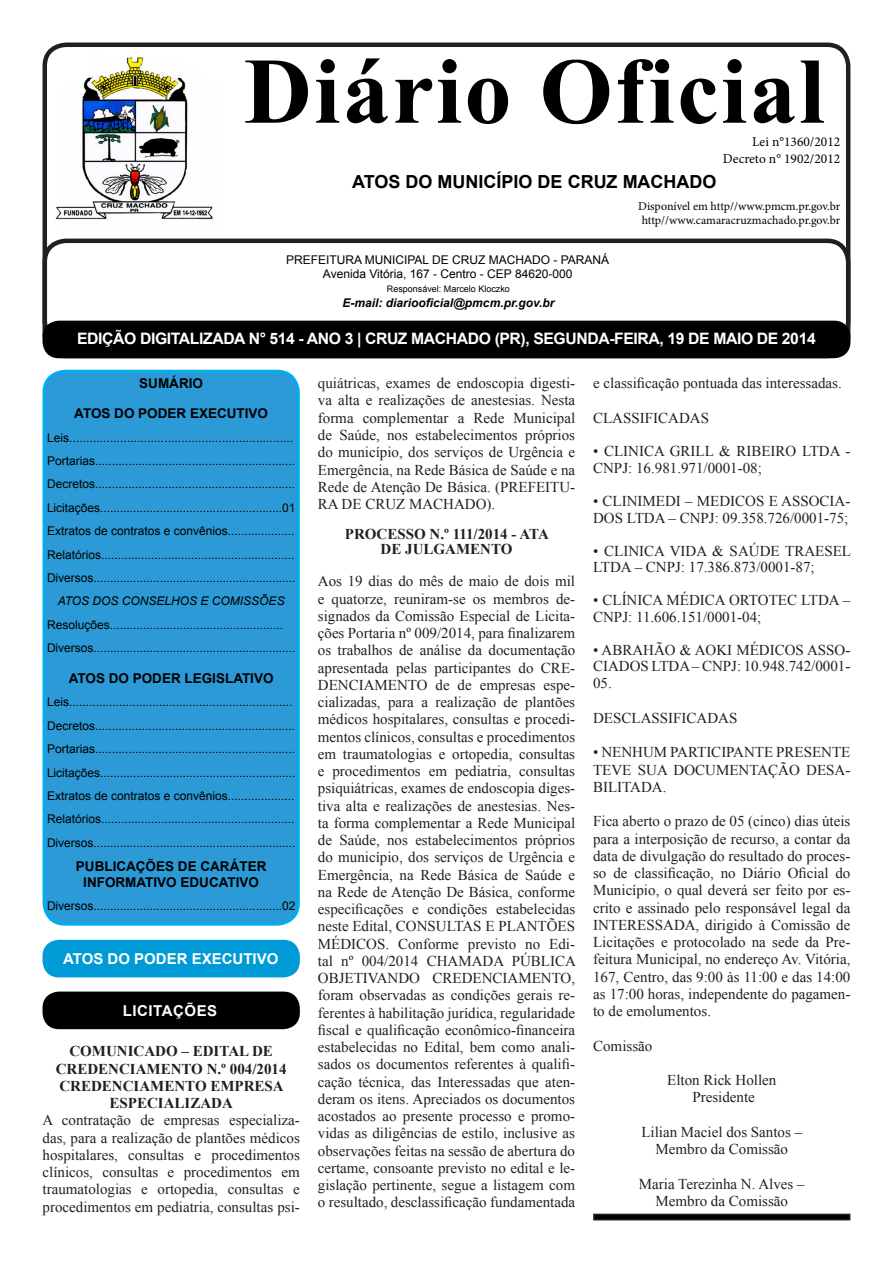
<style>
.page{position:relative;width:893px;height:1263px;background:#fff}
.page>*{position:absolute;margin:0;border:0;box-sizing:border-box;transform-origin:0 0}
.t1{font:700 93.9px "Times New Roman";letter-spacing:.025em;color:#000}
.t2{font:700 18px "Arial";color:#000}
.t3{font:700 15.75px "Arial";letter-spacing:-.025em;color:#fff}
.t4{font:15px/17.2px "Times New Roman";color:#231f20;text-align:justify}
.t5{font:700 15px/17.2px "Times New Roman";color:#231f20;text-align:center}
.t6{font:700 15px "Arial";color:#fff}
.t7{font:700 15px "Arial";letter-spacing:.035em;color:#fff}
.t8{font:700 13.5px "Arial";color:#000}
.t9{font:13.5px "Minion Pro";color:#000}
.t10{font:12px "Arial";color:#000}
.t11{font:12px "Minion Pro";letter-spacing:-.005em;color:#000}
.t12{font:italic 700 12px "Arial";color:#000}
.t13{font:italic 12px "Arial";color:#000}
.t14{font:9px "Arial";color:#000}
</style>
<div class="page">
<div style="left:43px;top:43px;width:807px;height:301px;border:4px solid #231f20;border-radius:21px"></div>
<div style="left:43px;top:239px;width:807px;height:119px;border:4px solid #231f20;border-radius:21px"></div>
<div style="left:44px;top:371px;width:254px;height:553px;background:#2b9ad6;border-radius:21px"></div>
<div style="left:43px;top:370px;width:257px;height:556px;border:3px solid #00aeef;border-radius:21px"></div>
<div style="left:43px;top:321px;width:807px;height:37px;background:#000;border-radius:16px"></div>
<img style="left:55px;top:55px;width:158px;height:165px">
<div style="left:43px;top:940px;width:257px;height:37px;background:#009bd6;border-radius:16px"></div>
<div style="left:43px;top:991px;width:257px;height:38px;background:#000;border-radius:16px"></div>
<svg style="left:593px;top:1213px;width:258px;height:8px;background:#333232"></svg>
<p class="t1" style="left:244px;top:24px;width:582px">Diário Oficial</p>
<p class="t9" style="left:752px;top:133px;width:90px">Lei n°1360/2012</p>
<p class="t9" style="left:723px;top:149px;width:119px">Decreto n° 1902/2012</p>
<p class="t2" style="left:352px;top:169px;width:366px">ATOS DO MUNICÍPIO DE CRUZ MACHADO</p>
<p class="t11" style="left:638px;top:198px;width:204px">Disponível em http//www.pmcm.pr.gov.br</p>
<p class="t11" style="left:642px;top:212px;width:200px">http//www.camaracruzmachado.pr.gov.br</p>
<p class="t10" style="left:286px;top:251px;width:325px">PREFEITURA MUNICIPAL DE CRUZ MACHADO - PARANÁ</p>
<p class="t10" style="left:323px;top:266px;width:251px">Avenida Vitória, 167 - Centro - CEP 84620-000</p>
<p class="t14" style="left:387px;top:282px;width:125px">Responsável: Marcelo Kloczko</p>
<p class="t12" style="left:343px;top:294px;width:213px">E-mail: diariooficial@pmcm.pr.gov.br</p>
<p class="t3" style="left:77px;top:327px;width:740px">EDIÇÃO DIGITALIZADA N° 514 - ANO 3 | CRUZ MACHADO (PR), SEGUNDA-FEIRA, 19 DE MAIO DE 2014</p>
<p class="t8" style="left:139px;top:373px;width:65px">SUMÁRIO</p>
<p class="t8" style="left:74px;top:404px;width:195px">ATOS DO PODER EXECUTIVO</p>
<p class="t10" style="left:47px;top:429px;width:248px">Leis..................................................................</p>
<p class="t10" style="left:47px;top:453px;width:250px">Portarias............................................................</p>
<p class="t10" style="left:47px;top:476px;width:250px">Decretos............................................................</p>
<p class="t10" style="left:47px;top:499px;width:250px">Licitações.......................................................01</p>
<p class="t10" style="left:47px;top:523px;width:249px">Extratos de contratos e convênios....................</p>
<p class="t10" style="left:47px;top:546px;width:249px">Relatórios..........................................................</p>
<p class="t10" style="left:47px;top:570px;width:250px">Diversos.............................................................</p>
<p class="t13" style="left:58px;top:593px;width:228px">ATOS DOS CONSELHOS E COMISSÕES</p>
<p class="t10" style="left:47px;top:616px;width:238px">Resoluções....................................................</p>
<p class="t10" style="left:47px;top:640px;width:250px">Diversos.............................................................</p>
<p class="t8" style="left:69px;top:669px;width:206px">ATOS DO PODER LEGISLATIVO</p>
<p class="t10" style="left:47px;top:694px;width:247px">Leis...................................................................</p>
<p class="t10" style="left:47px;top:717px;width:250px">Decretos............................................................</p>
<p class="t10" style="left:47px;top:741px;width:250px">Portarias............................................................</p>
<p class="t10" style="left:47px;top:764px;width:250px">Licitações...........................................................</p>
<p class="t10" style="left:47px;top:787px;width:249px">Extratos de contratos e convênios....................</p>
<p class="t10" style="left:47px;top:811px;width:249px">Relatórios..........................................................</p>
<p class="t10" style="left:47px;top:834px;width:250px">Diversos.............................................................</p>
<p class="t8" style="left:76px;top:856px;width:192px">PUBLICAÇÕES DE CARÁTER</p>
<p class="t8" style="left:83px;top:873px;width:177px">INFORMATIVO EDUCATIVO</p>
<p class="t10" style="left:47px;top:898px;width:250px">Diversos.........................................................02</p>
<p class="t4" style="left:593px;top:374px;width:250px">e classificação pontuada das interessadas.</p>
<p class="t4" style="left:593px;top:409px;width:117px">CLASSIFICADAS</p>
<p class="t4" style="left:593px;top:443px;width:259px;line-height:16.5px">• CLINICA GRILL &amp; RIBEIRO LTDA -<br>CNPJ: 16.981.971/0001-08;</p>
<p class="t4" style="left:593px;top:492px;width:259px;line-height:16.5px">• CLINIMEDI – MEDICOS E ASSOCIA-<br>DOS LTDA – CNPJ: 09.358.726/0001-75;</p>
<p class="t4" style="left:593px;top:542px;width:259px;line-height:16.5px">• CLINICA VIDA &amp; SAÚDE TRAESEL<br>LTDA – CNPJ: 17.386.873/0001-87;</p>
<p class="t4" style="left:593px;top:591px;width:259px;line-height:16.5px">• CLÍNICA MÉDICA ORTOTEC LTDA –<br>CNPJ: 11.606.151/0001-04;</p>
<p class="t4" style="left:593px;top:641px;width:259px;line-height:16.8px">• ABRAHÃO &amp; AOKI MÉDICOS ASSO-CIADOS LTDA – CNPJ: 10.948.742/0001- 05.</p>
<p class="t4" style="left:593px;top:709px;width:146px">DESCLASSIFICADAS</p>
<p class="t4" style="left:593px;top:743px;width:259px">• NENHUM PARTICIPANTE PRESENTE TEVE SUA DOCUMENTAÇÃO DESA-BILITADA.</p>
<p class="t4" style="left:593px;top:812px;width:259px">Fica aberto o prazo de 05 (cinco) dias úteis para a interposição de recurso, a contar da data de divulgação do resultado do proces&shy;so de classificação, no Diário Oficial do Município, o qual deverá ser feito por es&shy;crito e assinado pelo responsável legal da INTERESSADA, dirigido à Comissão de Licitações e protocolado na sede da Pre&shy;feitura Municipal, no endereço Av. Vitória, 167, Centro, das 9:00 às 11:00 e das 14:00 as 17:00 horas, independente do pagamen&shy;to de emolumentos.</p>
<p class="t4" style="left:593px;top:1036px;width:61px">Comissão</p>
<p class="t4" style="left:667px;top:1071px;width:111px">Elton Rick Hollen</p>
<p class="t4" style="left:692px;top:1088px;width:64px">Presidente</p>
<p class="t4" style="left:641px;top:1123px;width:162px">Lilian Maciel dos Santos –</p>
<p class="t4" style="left:656px;top:1140px;width:134px">Membro da Comissão</p>
<p class="t4" style="left:639px;top:1174px;width:167px">Maria Terezinha N. Alves –</p>
<p class="t4" style="left:656px;top:1192px;width:134px">Membro da Comissão</p>
<p class="t4" style="left:318px;top:374px;width:259px">quiátricas, exames de endoscopia digesti&shy;va alta e realizações de anestesias. Nesta forma complementar a Rede Municipal de Saúde, nos estabelecimentos próprios do município, dos serviços de Urgência e Emergência, na Rede Básica de Saúde e na Rede de Atenção De Básica. (PREFEITU-RA DE CRUZ MACHADO).</p>
<p class="t5" style="left:345px;top:525px;width:206px">PROCESSO N.º 111/2014 - ATA</p>
<p class="t5" style="left:381px;top:540px;width:133px">DE JULGAMENTO</p>
<p class="t4" style="left:318px;top:572px;width:260px">Aos 19 dias do mês de maio de dois mil e quatorze, reuniram-se os membros de&shy;signados da Comissão Especial de Licita&shy;ções Portaria nº 009/2014, para finalizarem os trabalhos de análise da documentação apresentada pelas participantes do CRE-DENCIAMENTO de de empresas espe&shy;cializadas, para a realização de plantões médicos hospitalares, consultas e procedi&shy;mentos clínicos, consultas e procedimentos em traumatologias e ortopedia, consultas e procedimentos em pediatria, consultas psiquiátricas, exames de endoscopia diges&shy;tiva alta e realizações de anestesias. Nes&shy;ta forma complementar a Rede Municipal de Saúde, nos estabelecimentos próprios do município, dos serviços de Urgência e Emergência, na Rede Básica de Saúde e na Rede de Atenção De Básica, conforme especificações e condições estabelecidas neste Edital, CONSULTAS E PLANTÕES MÉDICOS. Conforme previsto no Edi&shy;tal nº 004/2014 CHAMADA PÚBLICA OBJETIVANDO CREDENCIAMENTO, foram observadas as condições gerais re&shy;ferentes à habilitação jurídica, regularidade fiscal e qualificação econômico-financeira estabelecidas no Edital, bem como anali&shy;sados os documentos referentes à qualifi&shy;cação técnica, das Interessadas que aten&shy;deram os itens. Apreciados os documentos acostados ao presente processo e promo&shy;vidas as diligências de estilo, inclusive as observações feitas na sessão de abertura do certame, consoante previsto no edital e le&shy;gislação pertinente, segue a listagem com o resultado, desclassificação fundamentada</p>
<p class="t6" style="left:63px;top:948px;width:217px">ATOS DO PODER EXECUTIVO</p>
<p class="t7" style="left:123px;top:1000px;width:96px">LICITAÇÕES</p>
<p class="t5" style="left:69px;top:1042px;width:205px">COMUNICADO – EDITAL DE</p>
<p class="t5" style="left:56px;top:1059px;width:232px">CREDENCIAMENTO N.º 004/2014<br>CREDENCIAMENTO EMPRESA<br>ESPECIALIZADA</p>
<p class="t4" style="left:43px;top:1111px;width:259px">A contratação de empresas especializa&shy;das, para a realização de plantões médicos hospitalares, consultas e procedimentos clínicos, consultas e procedimentos em traumatologias e ortopedia, consultas e procedimentos em pediatria, consultas psi-</p>
</div>
